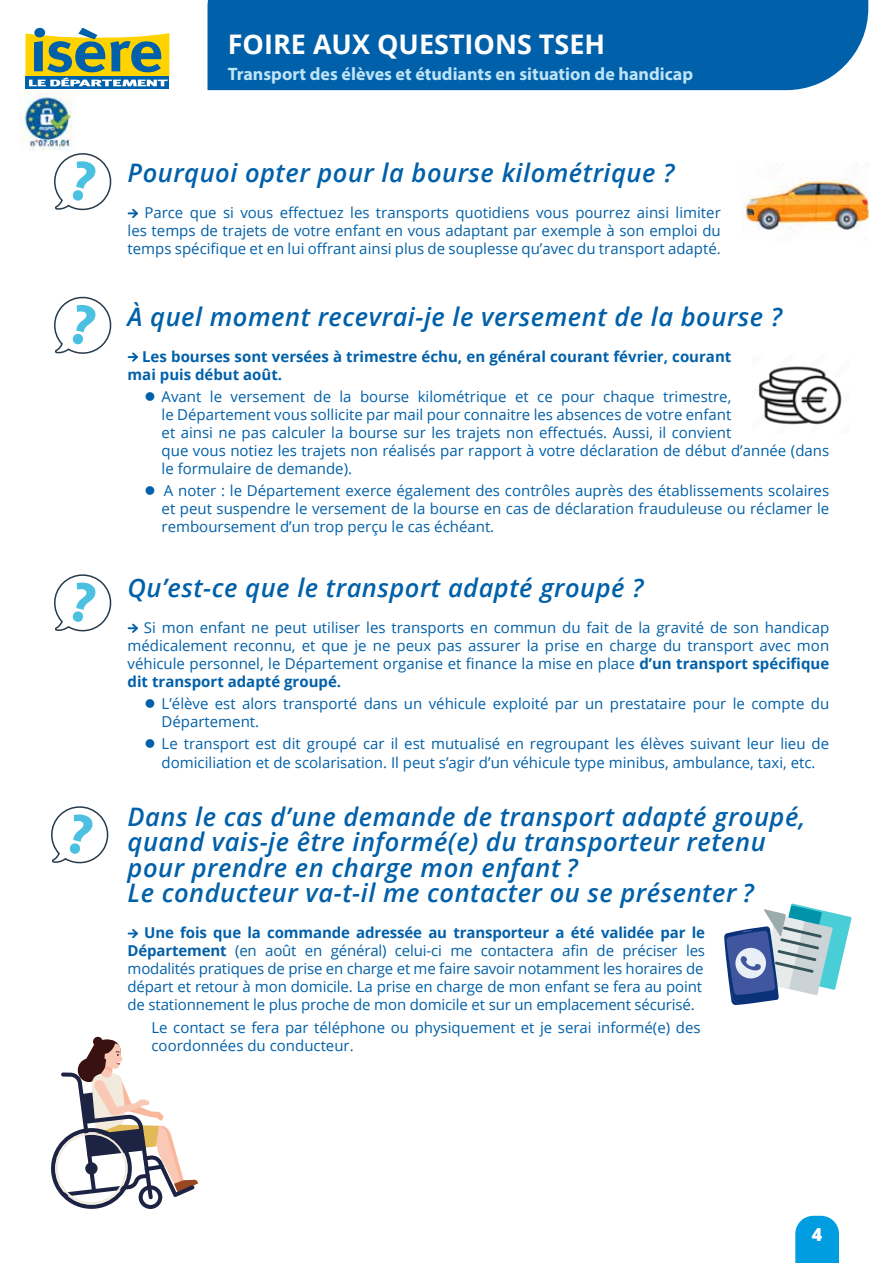
<style>
.page{position:relative;width:893px;height:1263px;background:#fff}
.page>*{position:absolute;margin:0;border:0;box-sizing:border-box;transform-origin:0 0}
.t1{font:700 27px "Open Sans";color:#fff}
.t2{font:italic 600 25.5px/25.5px "Open Sans";letter-spacing:.02em;color:#0060a9}
.t3{font:700 18px "Myriad Pro";color:#bde4f7}
.t4{font:800 18px "Open Sans";color:#fff}
.t5{font:15px/18px "Open Sans";color:#0060a9}
.t6{font:700 15px/18px "Open Sans";color:#0060a9}
.s1{font-weight:700}
</style>
<div class="page">
<svg style="left:795px;top:1216px;width:44px;height:47px"></svg>
<svg style="left:26px;top:86px;width:143px;height:3px"></svg>
<svg style="left:26px;top:28px;width:143px;height:58px"></svg>
<img style="left:20px;top:92px;width:52px;height:59px">
<svg style="left:54px;top:574px;width:58px;height:58px"></svg>
<svg style="left:129px;top:623px;width:9px;height:10px"></svg>
<div style="left:207px;top:0;width:661px;height:90px;background:#0060a9"></div>
<svg style="left:54px;top:153px;width:58px;height:58px"></svg>
<svg style="left:129px;top:208px;width:9px;height:10px"></svg>
<img style="left:742px;top:177px;width:126px;height:53px">
<svg style="left:54px;top:296px;width:58px;height:58px"></svg>
<svg style="left:129px;top:352px;width:9px;height:10px"></svg>
<img style="left:758px;top:366px;width:84px;height:59px">
<svg style="left:129px;top:929px;width:9px;height:10px"></svg>
<svg style="left:51px;top:806px;width:58px;height:58px"></svg>
<svg style="left:724px;top:903px;width:128px;height:102px"></svg>
<svg style="left:51px;top:1037px;width:147px;height:172px"></svg>
<h1 class="t1" style="left:228px;top:26px;width:379px">FOIRE AUX QUESTIONS TSEH</h1>
<p class="t3" style="left:228px;top:62px;width:467px">Transport des élèves et étudiants en situation de handicap</p>
<h2 class="t2" style="left:128px;top:160px;width:548px">Pourquoi opter pour la bourse kilométrique ?</h2>
<p class="t5" style="left:128px;top:203px;width:595px;text-align:justify;text-indent:17px">Parce que si vous effectuez les transports quotidiens vous pourrez ainsi limiter les temps de trajets de votre enfant en vous adaptant par exemple à son emploi du temps spécifique et en lui offrant ainsi plus de souplesse qu’avec du transport adapté.</p>
<h2 class="t2" style="left:128px;top:303px;width:656px">À quel moment recevrai-je le versement de la bourse ?</h2>
<p class="t6" style="left:128px;top:347px;width:605px;text-indent:15px">Les bourses sont versées à trimestre échu, en général courant février, courant mai puis début août.</p>
<p class="t5" style="left:162px;top:387px;width:669px;text-indent:-17px">● Avant le versement de la bourse kilométrique et ce pour chaque trimestre,<br>le Département vous sollicite par mail pour connaitre les absences de votre enfant<br>et ainsi ne pas calculer la bourse sur les trajets non effectués. Aussi, il convient<br>que vous notiez les trajets non réalisés par rapport à votre déclaration de début d’année (dans le formulaire de demande).</p>
<p class="t5" style="left:162px;top:481px;width:669px;text-align:justify;text-indent:-17px">● A noter : le Département exerce également des contrôles auprès des établissements scolaires et peut suspendre le versement de la bourse en cas de déclaration frauduleuse ou réclamer le remboursement d’un trop perçu le cas échéant.</p>
<h2 class="t2" style="left:128px;top:574px;width:517px">Qu’est-ce que le transport adapté groupé ?</h2>
<p class="t5" style="left:128px;top:618px;width:703px;text-align:justify;text-indent:16px">Si mon enfant ne peut utiliser les transports en commun du fait de la gravité de son handicap médicalement reconnu, et que je ne peux pas assurer la prise en charge du transport avec mon véhicule personnel, le Département organise et finance la mise en place <span class="s1">d’un transport spécifique dit transport adapté groupé.</span></p>
<p class="t5" style="left:162px;top:694px;width:669px;text-indent:-17px">● L’élève est alors transporté dans un véhicule exploité par un prestataire pour le compte du<br>Département.</p>
<p class="t5" style="left:145px;top:735px;width:686px;text-align:center">● Le transport est dit groupé car il est mutualisé en regroupant les élèves suivant leur lieu de domiciliation et de scolarisation. Il peut s’agir d’un véhicule type minibus, ambulance, taxi, etc.</p>
<h2 class="t2" style="left:128px;top:803px;width:679px">Dans le cas d’une demande de transport adapté groupé, quand vais-je être informé(e) du transporteur retenu pour prendre en charge mon enfant ?<br>Le conducteur va-t-il me contacter ou se présenter ?</h2>
<p class="t5" style="left:128px;top:923px;width:579px;text-indent:17px"><span class="s1">Une fois que la commande adressée au transporteur a été validée par le Département</span> (en août en général) celui-ci me contactera afin de préciser les modalités pratiques de prise en charge et me faire savoir notamment les horaires de départ et retour à mon domicile. La prise en charge de mon enfant se fera au point de stationnement le plus proche de mon domicile et sur un emplacement sécurisé.</p>
<p class="t5" style="left:151px;top:1018px;width:551px">Le contact se fera par téléphone ou physiquement et je serai informé(e) des coordonnées du conducteur.</p>
<p class="t4" style="left:812px;top:1221px;width:12px">4</p>
</div>
